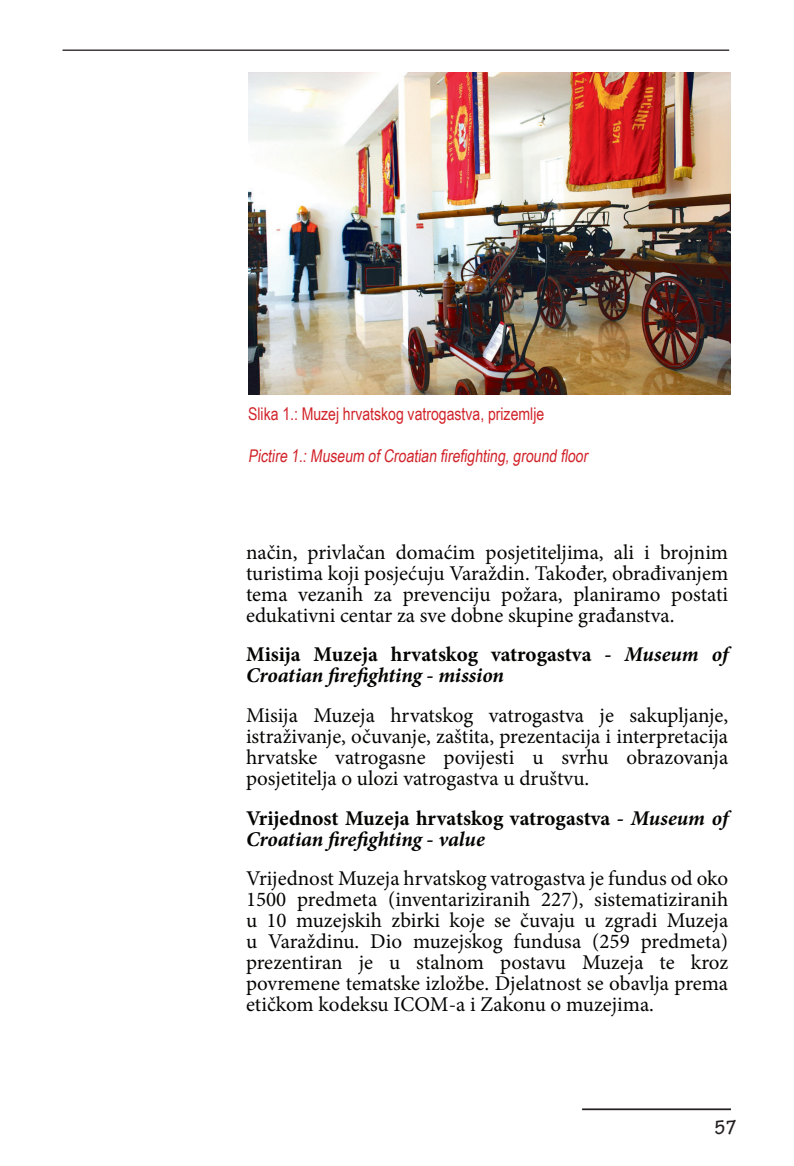
<style>
.page{position:relative;width:794px;height:1166px;background:#fff}
.page>*{position:absolute;margin:0;border:0;box-sizing:border-box;transform-origin:0 0}
.t1{font:21px/21px "Minion Pro";color:#040503;text-align:justify}
.t2{font:700 21px/21px "Minion Pro";color:#040503}
.t3{font:italic 700 21px/21px "Minion Pro";letter-spacing:-.005em;color:#040503}
.t4{font:700 condensed 21px "Tekton Pro";color:#231f20}
.t5{font:17.5px "Arial Narrow";color:#d1232a}
.s1{font-style:normal}
.s2{font-style:italic}
</style>
<div class="page">
<hr style="left:582px;top:1108px;width:149px;height:2px;background:#231f20">
<hr style="left:63px;top:50px;width:666px;height:1px;background:#231f20">
<img style="left:248px;top:73px;width:483px;height:321px">
<p class="t5" style="left:248px;top:401px;width:298px">Slika 1.: Muzej hrvatskog vatrogastva, prizemlje</p>
<p class="t5" style="left:248px;top:443px;width:344px">Pictire 1.:Museum ofCroatian firefighting,ground floor</p>
<p class="t1" style="left:246px;top:541px;width:483px">način, privlačan domaćim posjetiteljima, ali i brojnim turistima koji posjećuju Varaždin. Također, obrađivanjem tema vezanih za prevenciju požara, planiramo postati edukativni centar za sve dobne skupine građanstva.</p>
<p class="t3" style="left:246px;top:644px;width:484px"><span class="s1">Misija Muzeja hrvatskog vatrogastva -</span> Museum of<br>Croatian firefighting - mission</p>
<p class="t1" style="left:246px;top:705px;width:484px">Misija Muzeja hrvatskog vatrogastva je sakupljanje, istraživanje, očuvanje, zaštita, prezentacija i interpretacija hrvatske vatrogasne povijesti u svrhu obrazovanja posjetitelja o ulozi vatrogastva u društvu.</p>
<p class="t2" style="left:246px;top:807px;width:483px">Vrijednost Muzeja hrvatskog vatrogastva - <span class="s2">Museum of<br>Croatian firefighting - value</span></p>
<p class="t1" style="left:246px;top:868px;width:484px">Vrijednost Muzeja hrvatskog vatrogastva je fundus od oko 1500 predmeta (inventariziranih 227), sistematiziranih u 10 muzejskih zbirki koje se čuvaju u zgradi Muzeja u Varaždinu. Dio muzejskog fundusa (259 predmeta) prezentiran je u stalnom postavu Muzeja te kroz povremene tematske izložbe. Djelatnost se obavlja prema etičkom kodeksu ICOM-a i Zakonu o muzejima.</p>
<p class="t4" style="left:714px;top:1115px;width:23px">57</p>
</div>
